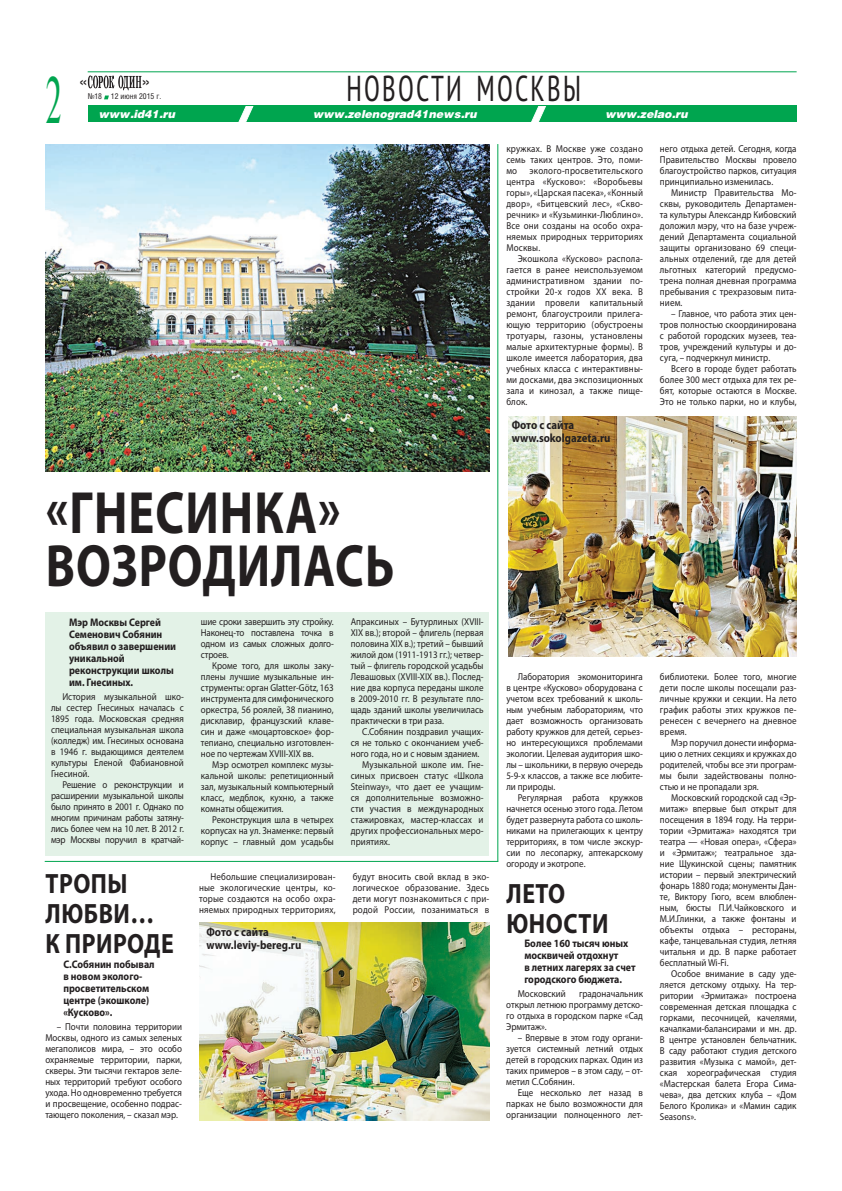
<style>
.page{position:relative;width:842px;height:1191px;background:#fff}
.page>*{position:absolute;margin:0;border:0;box-sizing:border-box;transform-origin:0 0}
.t1{font:66px "Newton 7 C";color:#00a54f;scale:.5 1}
.t2{font:700 60px/53px "Myriad Pro";letter-spacing:.02em;color:#231f20;scale:.81 1}
.t3{font:condensed 36px "PT Sans";letter-spacing:.08em;color:#231f20;scale:.8 1}
.t4{font:700 28px/30px "Myriad Pro";letter-spacing:.02em;color:#231f20;scale:.85 1}
.t5{font:16px "Helios";color:#231f20}
.t6{font:700 12px/13px "Myriad Pro";color:#231f20;scale:.9 1}
.t7{font:700 11px/12px "Myriad Pro";color:#231f20;scale:.9 1}
.t8{font:italic 900 11px "Helios";color:#fff}
.t9{font:10px/11px "Myriad Pro";color:#231f20;text-align:justify;scale:.9 1}
.t10{font:8px "Helios Cond";color:#231f20}
</style>
<div class="page">
<svg style="left:450px;top:105px;width:17px;height:1px"></svg>
<div style="left:88px;top:106px;width:709px;height:16px;background:#00a54f"></div>
<svg style="left:237px;top:105px;width:17px;height:17px"></svg>
<svg style="left:530px;top:105px;width:17px;height:17px"></svg>
<hr style="left:88px;top:72px;width:709px;height:1px;background:#00a54f">
<svg style="left:88px;top:75px;width:54px;height:24px"></svg>
<div style="left:45px;top:612px;width:444px;height:243px;background:#e3f2e7"></div>
<hr style="left:45px;top:861px;width:453px;height:1px;background:#00a54f">
<hr style="left:497px;top:144px;width:1px;height:717px;background:#00a54f">
<img style="left:45px;top:144px;width:444px;height:328px">
<img style="left:508px;top:416px;width:289px;height:240px">
<img style="left:199px;top:922px;width:290px;height:198px">
<h1 class="t1" style="left:45px;top:76px;width:35px">2</h1>
<h3 class="t3" style="left:346px;top:76px;width:295px">НОВОСТИ МОСКВЫ</h3>
<h3 class="t5" style="left:79px;top:75px;width:10px">«</h3>
<h3 class="t5" style="left:141px;top:75px;width:10px">»</h3>
<p class="t10" style="left:88px;top:94px;width:75px">№18 12 июня 2015 г.</p>
<p class="t8" style="left:99px;top:110px;width:78px">www.id41.ru</p>
<p class="t8" style="left:313px;top:110px;width:165px">www.zelenograd41news.ru</p>
<p class="t8" style="left:606px;top:110px;width:84px">www.zelao.ru</p>
<p class="t9" style="left:506px;top:143px;width:153px">кружках. В Москве уже создано семь таких центров. Это, поми&shy;мо эколого-просветительского центра «Кусково»: «Воробьевы горы», «Царская пасека», «Конный двор», «Битцевский лес», «Скво&shy;речник» и «Кузьминки-Люблино».<br>Все они созданы на особо охра&shy;няемых природных территориях Москвы.</p>
<p class="t9" style="left:506px;top:253px;width:153px;text-indent:11px">Экошкола «Кусково» распола&shy;гается в ранее неиспользуемом административном здании по&shy;стройки 20-х годов XX века. В здании провели капитальный ремонт, благоустроили прилега&shy;ющую территорию (обустроены тротуары, газоны, установлены малые архитектурные формы). В школе имеется лаборатория, два учебных класса с интерактивны&shy;ми досками, два экспозиционных зала и кинозал, а также пище&shy;блок.</p>
<p class="t6" style="left:512px;top:419px;width:111px">Фото с сайта www.sokolgazeta.ru</p>
<p class="t9" style="left:660px;top:143px;width:153px">него отдыха детей. Сегодня, когда Правительство Москвы провело благоустройство парков, ситуация принципиально изменилась.</p>
<p class="t9" style="left:660px;top:187px;width:153px;text-indent:11px">Министр Правительства Мо&shy;сквы, руководитель Департамен&shy;та культуры Александр Кибовский доложил мэру, что на базе учреж&shy;дений Департамента социальной защиты организовано 69 специ&shy;альных отделений, где для детей льготных категорий предусмо&shy;трена полная дневная программа пребывания с трехразовым пита&shy;нием.</p>
<p class="t9" style="left:660px;top:308px;width:153px;text-indent:11px">– Главное, что работа этих цен&shy;тров полностью скоординирована с работой городских музеев, теа&shy;тров, учреждений культуры и до&shy;суга, – подчеркнул министр.</p>
<p class="t9" style="left:660px;top:363px;width:153px;text-indent:11px">Всего в городе будет работать более 300 мест отдыха для тех ре&shy;бят, которые остаются в Москве.<br>Это не только парки, но и клубы,</p>
<h2 class="t2" style="left:46px;top:492px;width:432px">«ГНЕСИНКА»<br>ВОЗРОДИЛАСЬ</h2>
<p class="t7" style="left:69px;top:617px;width:121px">Мэр Москвы Сергей<br>Семенович Собянин объявил о завершении уникальной реконструкции школы им. Гнесиных.</p>
<p class="t9" style="left:51px;top:691px;width:149px;text-indent:11px">История музыкальной шко&shy;лы сестер Гнесиных началась с 1895 года. Московская средняя специальная музыкальная школа (колледж) им. Гнесиных основана в 1946 г. выдающимся деятелем культуры Еленой Фабиановной Гнесиной.</p>
<p class="t9" style="left:51px;top:779px;width:149px;text-indent:11px">Решение о реконструкции и расширении музыкальной школы было принято в 2001 г. Однако по многим причинам работы затяну&shy;лись более чем на 10 лет. В 2012 г. мэр Москвы поручил в кратчай-</p>
<p class="t9" style="left:351px;top:617px;width:149px">Апраксиных – Бутурлиных (XVIII-XIX вв.); второй – флигель (первая половина XIX в.); третий – бывший жилой дом (1911-1913 гг.); четвер&shy;тый – флигель городской усадьбы Левашовых (XVIII-XIX вв.). Послед&shy;ние два корпуса переданы школе в 2009-2010 гг. В результате пло&shy;щадь зданий школы увеличилась практически в три раза.</p>
<p class="t9" style="left:362px;top:727px;width:136px">С.Собянин поздравил учащих-</p>
<p class="t9" style="left:351px;top:738px;width:149px">ся не только с окончанием учеб-</p>
<p class="t9" style="left:351px;top:749px;width:144px">ного года, но и с новым зданием.</p>
<p class="t9" style="left:362px;top:760px;width:136px">Музыкальной школе им. Гне-</p>
<p class="t9" style="left:351px;top:771px;width:149px">синых присвоен статус «Школа</p>
<p class="t9" style="left:351px;top:782px;width:149px">Steinway», что дает ее учащим-</p>
<p class="t9" style="left:351px;top:793px;width:149px">ся дополнительные возможно-</p>
<p class="t9" style="left:351px;top:804px;width:149px">сти участия в международных</p>
<p class="t9" style="left:351px;top:815px;width:149px">стажировках, мастер-классах и</p>
<p class="t9" style="left:351px;top:826px;width:149px">других профессиональных меро-</p>
<p class="t9" style="left:351px;top:837px;width:45px">приятиях.</p>
<p class="t9" style="left:201px;top:617px;width:149px">шие сроки завершить эту стройку.<br>Наконец-то поставлена точка в одном из самых сложных долго&shy;строев.</p>
<p class="t9" style="left:201px;top:661px;width:149px;text-indent:11px">Кроме того, для школы заку&shy;плены лучшие музыкальные ин&shy;струменты: орган Glatter-Götz, 163 инструмента для симфонического оркестра, 56 роялей, 38 пианино, дисклавир, французский клаве&shy;син и даже «моцартовское» фор&shy;тепиано, специально изготовлен&shy;ное по чертежам XVIII-XIX вв.</p>
<p class="t9" style="left:201px;top:760px;width:149px;text-indent:11px">Мэр осмотрел комплекс музы&shy;кальной школы: репетиционный зал, музыкальный компьютерный класс, медблок, кухню, а также комнаты общежития.</p>
<p class="t9" style="left:201px;top:815px;width:149px;text-indent:11px">Реконструкция шла в четырех корпусах на ул. Знаменке: первый корпус – главный дом усадьбы</p>
<h3 class="t4" style="left:46px;top:871px;width:152px">ТРОПЫ<br>ЛЮБВИ…<br>К ПРИРОДЕ</h3>
<p class="t7" style="left:63px;top:959px;width:103px">С.Собянин побывал в новом эколого&shy;просветительском центре (экошколе) «Кусково».</p>
<p class="t9" style="left:45px;top:1021px;width:153px;text-indent:11px">– Почти половина территории Москвы, одного из самых зеленых мегаполисов мира, – это особо охраняемые территории, парки, скверы. Эти тысячи гектаров зеле&shy;ных территорий требуют особого ухода. Но одновременно требуется и просвещение, особенно подрас&shy;тающего поколения, – сказал мэр.</p>
<p class="t9" style="left:199px;top:871px;width:153px;text-indent:11px">Небольшие специализирован&shy;ные экологические центры, ко&shy;торые создаются на особо охра&shy;няемых природных территориях,</p>
<p class="t9" style="left:353px;top:871px;width:153px">будут вносить свой вклад в эко&shy;логическое образование. Здесь дети могут познакомиться с при&shy;родой России, позаниматься в</p>
<p class="t6" style="left:206px;top:926px;width:107px">Фото с сайта www.leviy-bereg.ru</p>
<p class="t9" style="left:506px;top:671px;width:153px;text-indent:11px">Лаборатория экомониторинга в центре «Кусково» оборудована с учетом всех требований к школь&shy;ным учебным лабораториям, что дает возможность организовать работу кружков для детей, серьез&shy;но интересующихся проблемами экологии. Целевая аудитория шко&shy;лы – школьники, в первую очередь 5-9-х классов, а также все любите&shy;ли природы.</p>
<p class="t9" style="left:506px;top:792px;width:153px;text-indent:11px">Регулярная работа кружков начнется осенью этого года. Летом будет развернута работа со школь&shy;никами на прилегающих к центру территориях, в том числе экскур&shy;сии по лесопарку, аптекарскому огороду и экотропе.</p>
<h3 class="t4" style="left:507px;top:880px;width:121px">ЛЕТО<br>ЮНОСТИ</h3>
<p class="t7" style="left:524px;top:938px;width:125px">Более 160 тысяч юных москвичей отдохнут<br>в летних лагерях за счет городского бюджета.</p>
<p class="t9" style="left:518px;top:989px;width:55px">Московский</p>
<p class="t9" style="left:506px;top:989px;width:153px;text-indent:73px">градоначальник открыл летнюю программу детско&shy;го отдыха в городском парке «Сад Эрмитаж».</p>
<p class="t9" style="left:506px;top:1033px;width:153px;text-indent:11px">– Впервые в этом году органи&shy;зуется системный летний отдых детей в городских парках. Один из таких примеров – в этом саду, – от&shy;метил С.Собянин.</p>
<p class="t9" style="left:506px;top:1088px;width:153px;text-indent:11px">Еще несколько лет назад в парках не было возможности для организации полноценного лет-</p>
<p class="t9" style="left:660px;top:671px;width:153px">библиотеки. Более того, многие дети после школы посещали раз&shy;личные кружки и секции. На лето график работы этих кружков пе&shy;ренесен с вечернего на дневное время.</p>
<p class="t9" style="left:660px;top:737px;width:153px;text-indent:11px">Мэр поручил донести информа&shy;цию о летних секциях и кружках до родителей, чтобы все эти програм&shy;мы были задействованы полно&shy;стью и не пропадали зря.</p>
<p class="t9" style="left:660px;top:792px;width:153px;text-indent:11px">Московский городской сад «Эр&shy;митаж» впервые был открыт для посещения в 1894 году. На терри&shy;тории «Эрмитажа» находятся три театра — «Новая опера», «Сфера» и «Эрмитаж»; театральное зда&shy;ние Щукинской сцены; памятник истории – первый электрический фонарь 1880 года; монументы Дан&shy;те, Виктору Гюго, всем влюблен&shy;ным, бюсты П.И.Чайковского и М.И.Глинки, а также фонтаны и объекты отдыха – рестораны, кафе, танцевальная студия, летняя читальня и др. В парке работает бесплатный Wi-Fi.</p>
<p class="t9" style="left:660px;top:968px;width:153px;text-indent:11px">Особое внимание в саду уде&shy;ляется детскому отдыху. На тер&shy;ритории «Эрмитажа» построена современная детская площадка с горками, песочницей, качелями, качалками-балансирами и мн. др.<br>В центре установлен бельчатник.<br>В саду работают студия детского развития «Музыка с мамой», дет&shy;ская хореографическая студия «Мастерская балета Егора Сима&shy;чева», два детских клуба – «Дом Белого Кролика» и «Мамин садик Seasons».</p>
</div>
